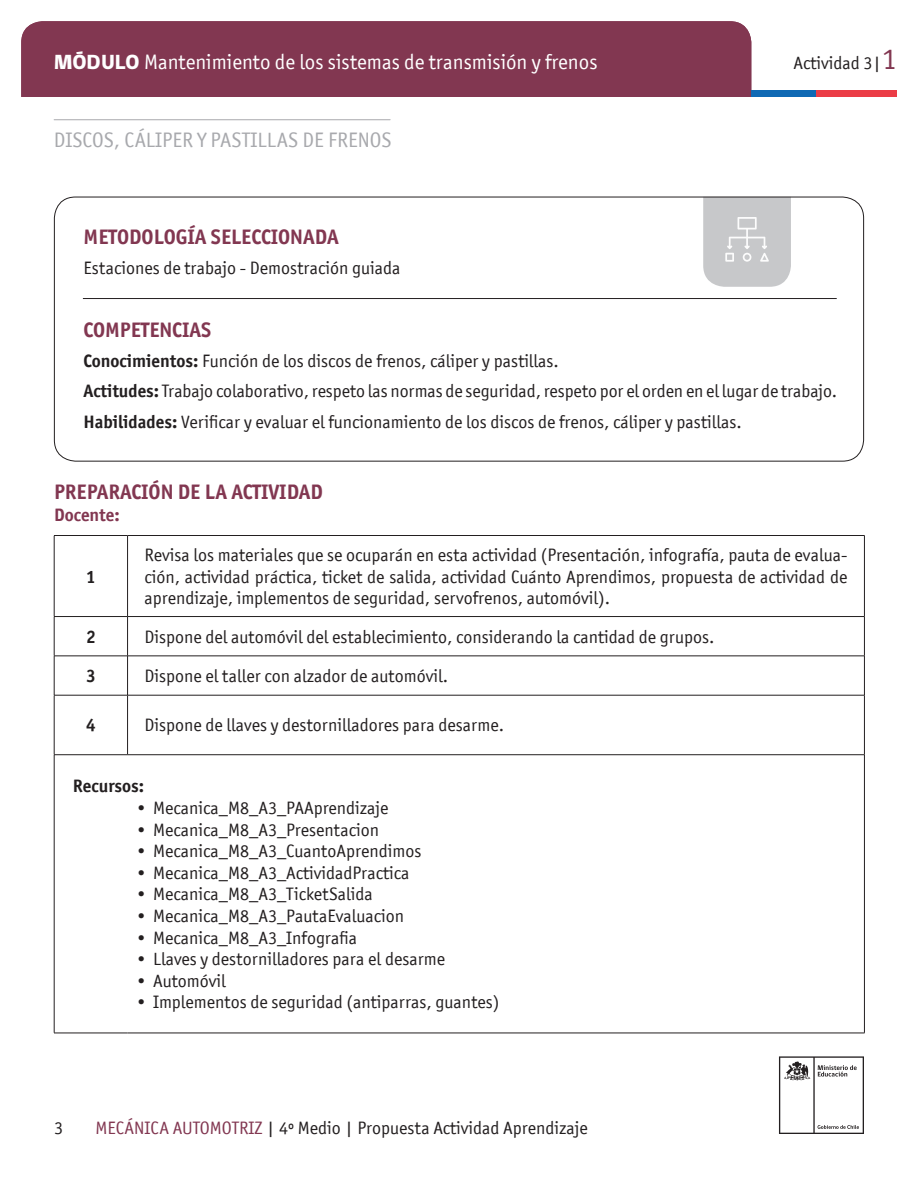
<style>
.page{position:relative;width:918px;height:1188px;background:#fff}
.page>*{position:absolute;margin:0;border:0;box-sizing:border-box;transform-origin:0 0}
.t1{font:700 21px "Officina San ITC";color:#823751}
.t2{font:21px "Officina San ITC";color:#fff}
.t3{font:21px "Officina San ITC";color:#a8a9ad}
.t4{font:18px/21.6px "Officina San ITC";color:#231f20;text-align:justify}
.t5{font:700 18px "Officina San ITC";color:#231f20}
.t6{font:700 18px "Officina San ITC";color:#823751}
.s1{font-family:"gob CL";font-weight:800}
.s2{font-size:30px;color:#823751}
.s3{font-weight:700}
.s4{color:#823751}
</style>
<div class="page">
<svg style="left:779px;top:1056px;width:85px;height:78px"></svg>
<div style="left:21px;top:21px;width:730px;height:76px;background:#823751"></div>
<div style="left:751px;top:90px;width:65px;height:7px;background:#0f69b4"></div>
<div style="left:816px;top:90px;width:81px;height:7px;background:#eb3c46"></div>
<svg style="left:703px;top:199px;width:88px;height:88px;background:#cbcccd"></svg>
<hr style="left:83px;top:298px;width:754px;height:1px;background:#231f20">
<hr style="left:54px;top:616px;width:74px;height:1px;background:#231f20">
<hr style="left:128px;top:616px;width:737px;height:1px;background:#231f20">
<hr style="left:54px;top:656px;width:74px;height:1px;background:#231f20">
<hr style="left:128px;top:656px;width:737px;height:1px;background:#231f20">
<hr style="left:54px;top:695px;width:74px;height:1px;background:#231f20">
<hr style="left:128px;top:695px;width:737px;height:1px;background:#231f20">
<hr style="left:54px;top:754px;width:74px;height:1px;background:#231f20">
<hr style="left:128px;top:754px;width:737px;height:1px;background:#231f20">
<hr style="left:864px;top:755px;width:1px;height:278px;background:#231f20">
<hr style="left:127px;top:536px;width:1px;height:80px;background:#231f20">
<hr style="left:127px;top:617px;width:1px;height:39px;background:#231f20">
<hr style="left:127px;top:656px;width:1px;height:39px;background:#231f20">
<hr style="left:127px;top:695px;width:1px;height:60px;background:#231f20">
<hr style="left:54px;top:535px;width:74px;height:1px;background:#231f20">
<hr style="left:54px;top:536px;width:1px;height:80px;background:#231f20">
<hr style="left:128px;top:535px;width:737px;height:1px;background:#231f20">
<hr style="left:864px;top:536px;width:1px;height:80px;background:#231f20">
<hr style="left:54px;top:617px;width:1px;height:39px;background:#231f20">
<hr style="left:864px;top:617px;width:1px;height:39px;background:#231f20">
<hr style="left:54px;top:656px;width:1px;height:39px;background:#231f20">
<hr style="left:864px;top:656px;width:1px;height:39px;background:#231f20">
<hr style="left:54px;top:695px;width:1px;height:60px;background:#231f20">
<hr style="left:864px;top:695px;width:1px;height:60px;background:#231f20">
<hr style="left:54px;top:755px;width:1px;height:278px;background:#231f20">
<hr style="left:54px;top:1033px;width:74px;height:1px;background:#231f20">
<hr style="left:128px;top:1033px;width:737px;height:1px;background:#231f20">
<hr style="left:54px;top:119px;width:336px;height:1px;background:#a8a9ad">
<p class="t2" style="left:54px;top:50px;width:545px"><span class="s1">MÓDULO</span> Mantenimiento de los sistemas de transmisión y frenos</p>
<p class="t4" style="left:794px;top:52px;width:105px">Actividad 3|<span class="s2">1</span></p>
<p class="t3" style="left:54px;top:128px;width:339px">DISCOS, CÁLIPER Y PASTILLAS DE FRENOS</p>
<p class="t1" style="left:84px;top:224px;width:257px">METODOLOGÍA SELECCIONADA</p>
<p class="t4" style="left:84px;top:257px;width:318px">Estaciones de trabajo - Demostración guiada</p>
<p class="t1" style="left:84px;top:317px;width:129px">COMPETENCIAS</p>
<p class="t4" style="left:84px;top:350px;width:477px"><span class="s3">Conocimientos:</span> Función de los discos de frenos, cáliper y pastillas.</p>
<p class="t4" style="left:84px;top:380px;width:755px"><span class="s3">Actitudes:</span> Trabajo colaborativo, respeto las normas de seguridad, respeto por el orden en el lugar de trabajo.</p>
<p class="t4" style="left:84px;top:411px;width:660px"><span class="s3">Habilidades:</span> Verificar y evaluar el funcionamiento de los discos de frenos, cáliper y pastillas.</p>
<p class="t1" style="left:54px;top:479px;width:270px">PREPARACIÓN DE LA ACTIVIDAD</p>
<p class="t6" style="left:54px;top:504px;width:67px">Docente:</p>
<p class="t5" style="left:86px;top:565px;width:11px">1</p>
<p class="t4" style="left:145px;top:544px;width:704px">Revisa los materiales que se ocuparán en esta actividad (Presentación, infografía, pauta de evalua&shy;ción, actividad práctica, ticket de salida, actividad Cuánto Aprendimos, propuesta de actividad de aprendizaje, implementos de seguridad, servofrenos, automóvil).</p>
<p class="t5" style="left:86px;top:625px;width:11px">2</p>
<p class="t4" style="left:145px;top:626px;width:571px">Dispone del automóvil del establecimiento, considerando la cantidad de grupos.</p>
<p class="t5" style="left:86px;top:665px;width:11px">3</p>
<p class="t4" style="left:145px;top:665px;width:305px">Dispone el taller con alzador de automóvil.</p>
<p class="t5" style="left:86px;top:714px;width:11px">4</p>
<p class="t4" style="left:145px;top:715px;width:361px">Dispone de llaves y destornilladores para desarme.</p>
<p class="t5" style="left:73px;top:775px;width:73px">Recursos:</p>
<p class="t4" style="left:135px;top:797px;width:255px">• Mecanica_M8_A3_PAAprendizaje</p>
<p class="t4" style="left:135px;top:819px;width:245px">• Mecanica_M8_A3_Presentacion</p>
<p class="t4" style="left:135px;top:840px;width:288px">• Mecanica_M8_A3_CuantoAprendimos</p>
<p class="t4" style="left:135px;top:862px;width:276px">• Mecanica_M8_A3_ActividadPractica</p>
<p class="t4" style="left:135px;top:883px;width:239px">• Mecanica_M8_A3_TicketSalida</p>
<p class="t4" style="left:135px;top:905px;width:271px">• Mecanica_M8_A3_PautaEvaluacion</p>
<p class="t4" style="left:135px;top:927px;width:224px">• Mecanica_M8_A3_Infografia</p>
<p class="t4" style="left:135px;top:948px;width:312px">• Llaves y destornilladores para el desarme</p>
<p class="t4" style="left:135px;top:970px;width:92px">• Automóvil</p>
<p class="t4" style="left:135px;top:991px;width:366px">• Implementos de seguridad (antiparras, guantes)</p>
<p class="t4" style="left:54px;top:1117px;width:10px">3</p>
<p class="t4" style="left:95px;top:1117px;width:494px"><span class="s4">MECÁNICA AUTOMOTRIZ</span> | 4º Medio | Propuesta Actividad Aprendizaje</p>
</div>
